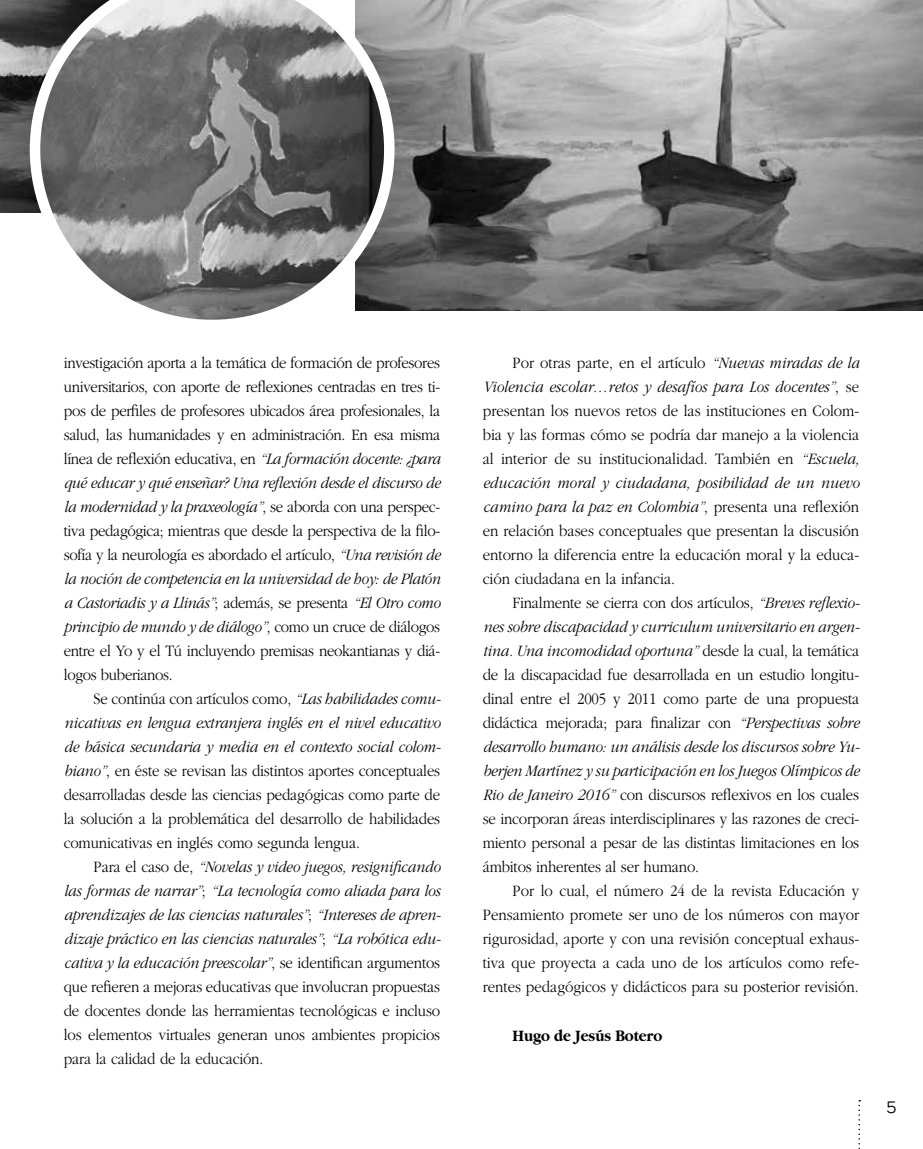
<style>
.page{position:relative;width:923px;height:1149px;background:#fff}
.page>*{position:absolute;margin:0;border:0;box-sizing:border-box;transform-origin:0 0}
.t1{font:18px "Omnes";color:#000}
.t2{font:300 16.5px/24px "Garamond";letter-spacing:-.01em;color:#000;text-align:justify;scale:.9 1}
.t3{font:700 16.5px "Garamond";color:#000;scale:.9 1}
.s1{font-style:italic}
</style>
<div class="page">
<svg style="left:858px;top:1100px;width:2px;height:49px"></svg>
<img style="left:394px;top:0;width:529px;height:310px">
<img style="left:0;top:0;width:30px;height:213px">
<svg style="left:30px;top:0;width:364px;height:320px;background:#878787"></svg>
<p class="t2" style="left:64px;top:350px;width:420px">investigación aporta a la temática de formación de profesores universitarios, con aporte de reflexiones centradas en tres ti&shy;pos de perfiles de profesores ubicados área profesionales, la salud, las humanidades y en administración. En esa misma línea de reflexión educativa, en <span class="s1">“La formación docente: ¿para qué educar y qué enseñar? Una reflexión desde el discurso de la modernidad y la praxeología”</span>, se aborda con una perspec&shy;tiva pedagógica; mientras que desde la perspectiva de la filo&shy;sofía y la neurología es abordado el artículo, <span class="s1">“Una revisión de la noción de competencia en la universidad de hoy: de Platón a Castoriadis y a Llinás”</span>; además, se presenta <span class="s1">“El Otro como principio de mundo y de diálogo”</span>, como un cruce de diálogos entre el Yo y el Tú incluyendo premisas neokantianas y diá&shy;logos buberianos.</p>
<p class="t2" style="left:64px;top:686px;width:420px;text-indent:30px">Se continúa con artículos como, <span class="s1">“Las habilidades comu&shy;nicativas en lengua extranjera inglés en el nivel educativo de básica secundaria y media en el contexto social colom&shy;biano”</span>, en éste se revisan las distintos aportes conceptuales desarrolladas desde las ciencias pedagógicas como parte de la solución a la problemática del desarrollo de habilidades comunicativas en inglés como segunda lengua.</p>
<p class="t2" style="left:64px;top:854px;width:420px;text-indent:30px">Para el caso de, <span class="s1">“Novelas y video juegos, resignificando las formas de narrar”</span>; <span class="s1">“La tecnología como aliada para los aprendizajes de las ciencias naturales”</span>; <span class="s1">“Intereses de apren&shy;dizaje práctico en las ciencias naturales”</span>; <span class="s1">“La robótica edu&shy;cativa y la educación preescolar”</span>, se identifican argumentos que refieren a mejoras educativas que involucran propuestas de docentes donde las herramientas tecnológicas e incluso los elementos virtuales generan unos ambientes propicios para la calidad de la educación.</p>
<p class="t2" style="left:483px;top:351px;width:420px;text-indent:30px">Por otras parte, en el artículo <span class="s1">“Nuevas miradas de la Violencia escolar…retos y desafíos para Los docentes”</span>, se presentan los nuevos retos de las instituciones en Colom&shy;bia y las formas cómo se podría dar manejo a la violencia al interior de su institucionalidad. También en <span class="s1">“Escuela, educación moral y ciudadana, posibilidad de un nuevo camino para la paz en Colombia”</span>, presenta una reflexión en relación bases conceptuales que presentan la discusión entorno la diferencia entre la educación moral y la educa&shy;ción ciudadana en la infancia.</p>
<p class="t2" style="left:483px;top:591px;width:420px;text-indent:30px">Finalmente se cierra con dos artículos, <span class="s1">“Breves reflexio&shy;nes sobre discapacidad y curriculum universitario en argen&shy;tina. Una incomodidad oportuna”</span> desde la cual, la temática de la discapacidad fue desarrollada en un estudio longitu&shy;dinal entre el 2005 y 2011 como parte de una propuesta didáctica mejorada; para finalizar con <span class="s1">“Perspectivas sobre desarrollo humano: un análisis desde los discursos sobre Yu&shy;berjen Martínez y su participación en los Juegos Olímpicos de Rio de Janeiro 2016”</span> con discursos reflexivos en los cuales se incorporan áreas interdisciplinares y las razones de creci&shy;miento personal a pesar de las distintas limitaciones en los ámbitos inherentes al ser humano.</p>
<p class="t2" style="left:483px;top:879px;width:420px;text-indent:30px">Por lo cual, el número 24 de la revista Educación y Pensamiento promete ser uno de los números con mayor rigurosidad, aporte y con una revisión conceptual exhaus&shy;tiva que proyecta a cada uno de los artículos como refe&shy;rentes pedagógicos y didácticos para su posterior revisión.</p>
<p class="t3" style="left:512px;top:1025px;width:168px">Hugo de Jesús Botero</p>
<p class="t1" style="left:886px;top:1096px;width:11px">5</p>
</div>
